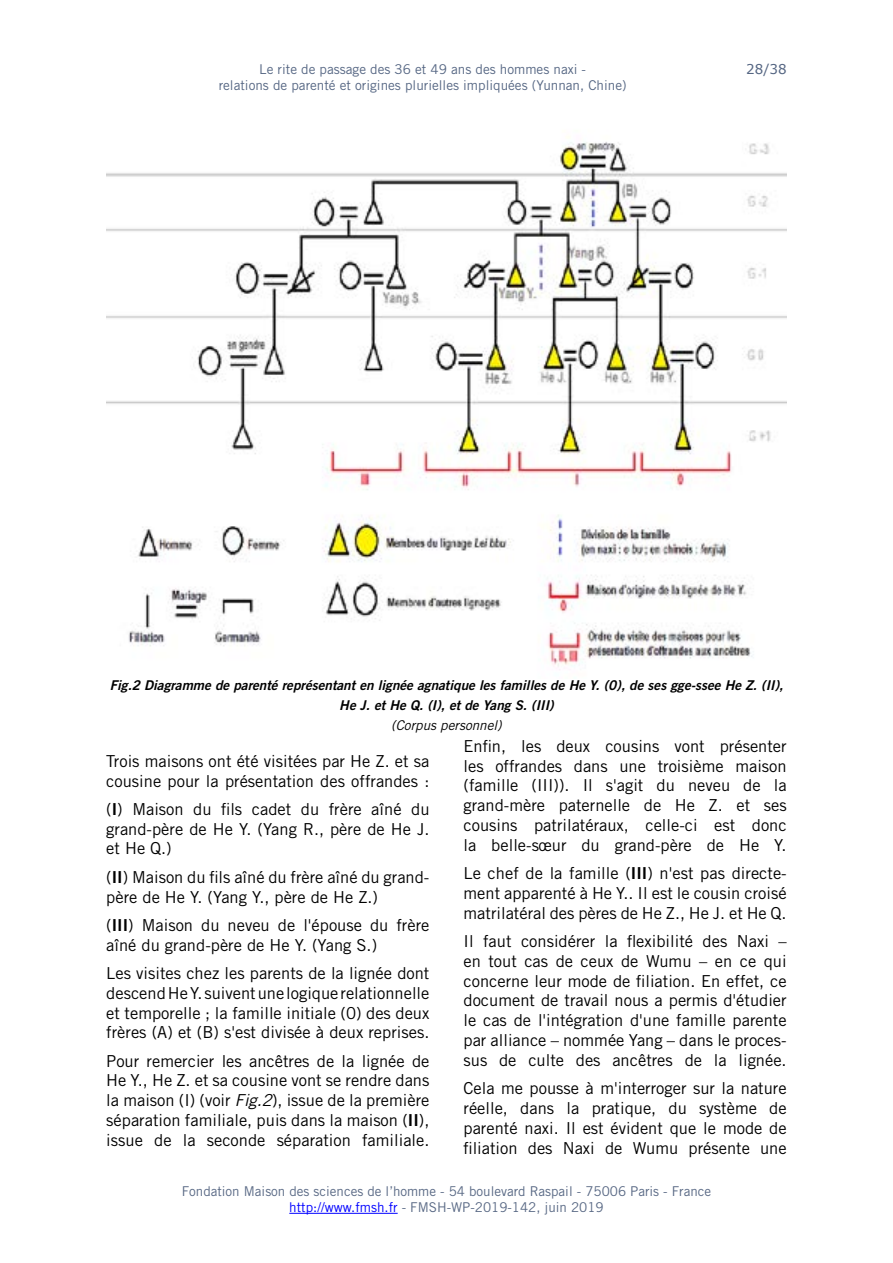
<style>
.page{position:relative;width:893px;height:1263px;background:#fff}
.page>*{position:absolute;margin:0;border:0;box-sizing:border-box;transform-origin:0 0}
.t1{font:16.5px/19.8px "Trade Gothic LT Std";color:#000;text-align:justify}
.t2{font:13.5px/19.8px "Trade Gothic LT Std Bd 2 Obl";color:#000;text-align:center}
.t3{font:13.5px/16.2px "Trade Gothic LT Std";color:#586884;text-align:center}
.t4{font:13.5px/16.2px "Trade Gothic LT Std";color:#556683;text-align:center}
.t5{font:italic 13.5px "Trade Gothic LT Std";color:#000}
.t6{font:13.5px "Verdana";color:#556683}
.s1{font-family:"Trade Gothic LT Std Bd 2"}
.s2{font-style:italic}
.s3{color:#00f}
</style>
<div class="page">
<hr style="left:289px;top:1213px;width:109px;height:1px;background:#00f">
<img style="left:106px;top:136px;width:681px;height:534px">
<p class="t4" style="left:219px;top:60px;width:409px">Le rite de passage des 36 et 49 ans des hommes naxi -<br>relations de parenté et origines plurielles impliquées (Yunnan, Chine)</p>
<p class="t6" style="left:746px;top:60px;width:42px">28/38</p>
<p class="t2" style="left:110px;top:675px;width:675px">Fig.2 Diagramme de parenté représentant en lignée agnatique les familles de He Y. (0), de ses gge-ssee He Z. (II),<br>He J. et He Q. (I), et de Yang S. (III)</p>
<p class="t5" style="left:391px;top:717px;width:112px">(Corpus personnel)</p>
<p class="t1" style="left:106px;top:751px;width:325px">Trois maisons ont été visitées par He Z. et sa cousine pour la présentation des offrandes :</p>
<p class="t1" style="left:106px;top:799px;width:325px">(<span class="s1">I</span>) Maison du fils cadet du frère aîné du grand-père de He Y. (Yang R., père de He J. et He Q.)</p>
<p class="t1" style="left:106px;top:867px;width:325px">(<span class="s1">II</span>) Maison du fils aîné du frère aîné du grand&shy;père de He Y. (Yang Y., père de He Z.)</p>
<p class="t1" style="left:106px;top:915px;width:325px">(<span class="s1">III</span>) Maison du neveu de l'épouse du frère aîné du grand-père de He Y. (Yang S.)</p>
<p class="t1" style="left:106px;top:963px;width:325px">Les visites chez les parents de la lignée dont descend He Y. suivent une logique relationnelle et temporelle ; la famille initiale (0) des deux frères (A) et (B) s'est divisée à deux reprises.</p>
<p class="t1" style="left:106px;top:1051px;width:325px">Pour remercier les ancêtres de la lignée de He Y., He Z. et sa cousine vont se rendre dans la maison (I) (voir <span class="s2">Fig.2</span>), issue de la première séparation familiale, puis dans la maison (<span class="s1">II</span>), issue de la seconde séparation familiale.</p>
<p class="t1" style="left:463px;top:736px;width:325px">Enfin, les deux cousins vont présenter les offrandes dans une troisième maison (famille (III)). Il s'agit du neveu de la grand-mère paternelle de He Z. et ses cousins patrilatéraux, celle-ci est donc la belle-sœur du grand-père de He Y.</p>
<p class="t1" style="left:463px;top:863px;width:325px">Le chef de la famille (<span class="s1">III</span>) n'est pas directe&shy;ment apparenté à He Y.. Il est le cousin croisé matrilatéral des pères de He Z., He J. et He Q.</p>
<p class="t1" style="left:463px;top:931px;width:325px">Il faut considérer la flexibilité des Naxi – en tout cas de ceux de Wumu – en ce qui concerne leur mode de filiation. En effet, ce document de travail nous a permis d'étudier le cas de l'intégration d'une famille parente par alliance – nommée Yang – dans le proces&shy;sus de culte des ancêtres de la lignée.</p>
<p class="t1" style="left:463px;top:1078px;width:325px">Cela me pousse à m'interroger sur la nature réelle, dans la pratique, du système de parenté naxi. Il est évident que le mode de filiation des Naxi de Wumu présente une</p>
<p class="t3" style="left:182px;top:1183px;width:531px">Fondation Maison des sciences de l’homme - 54 boulevard Raspail - 75006 Paris - France <span class="s3">http://www.fmsh.fr</span> - FMSH-WP-2019-142, juin 2019</p>
</div>
